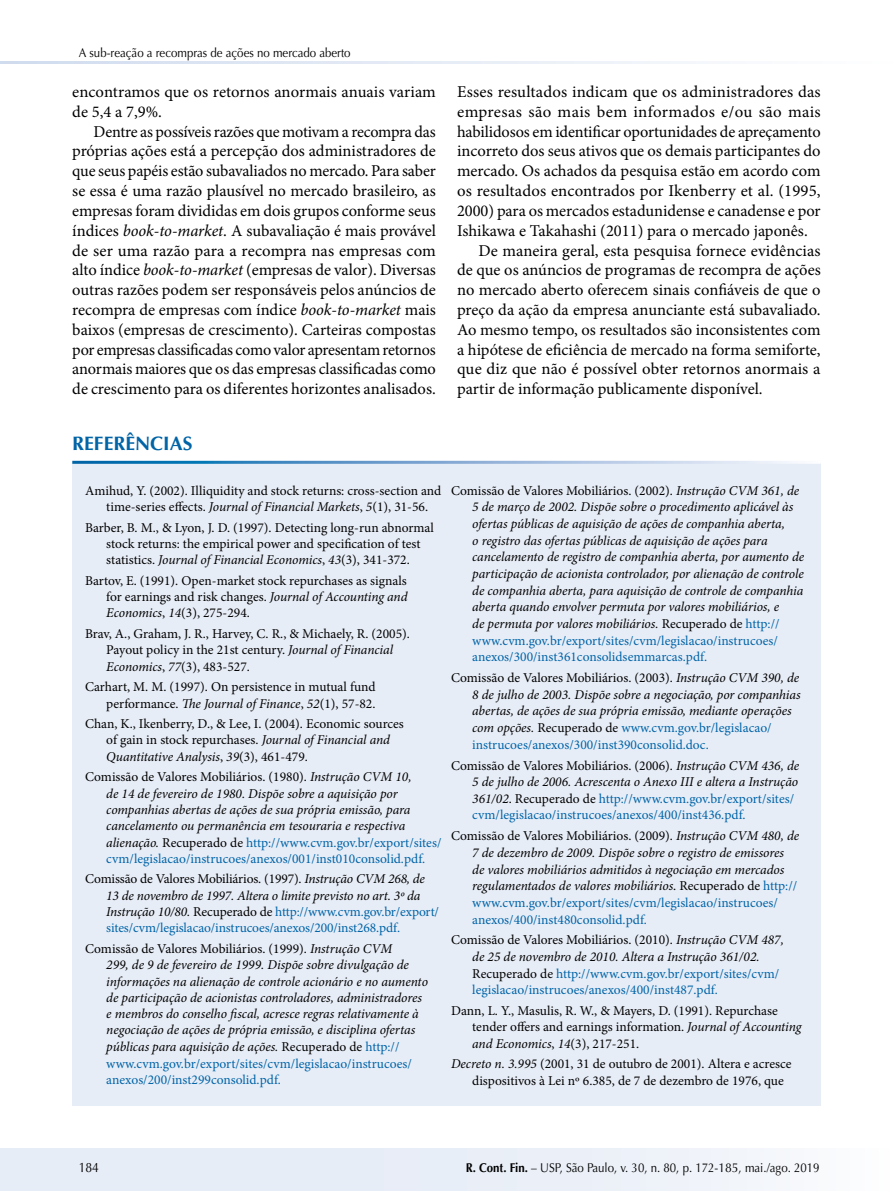
<style>
.page{position:relative;width:893px;height:1191px;background:#fff}
.page>*{position:absolute;margin:0;border:0;box-sizing:border-box;transform-origin:0 0}
.t1{font:700 19.5px "Optima LT Std";color:#0064a7}
.t2{font:16.5px/19.8px "Minion Pro";color:#000}
.t3{font:16.5px "Minion Pro";letter-spacing:.025em;color:#000}
.t4{font:italic 13.5px/16.6px "Minion Pro";letter-spacing:-.005em;color:#000}
.t5{font:13.5px/16.4px "Minion Pro";color:#000}
.t6{font:13.5px/16.6px "Minion Pro";color:#0064a7}
.t7{font:13.5px "Optima LT Std";color:#000;scale:.9 1}
.t8{font:12.75px "Optima LT Std";color:#000;scale:.9 1}
.s1{font-style:italic}
.s2{font-style:normal}
.s3{font-style:normal;color:#0064a7}
.s4{color:#000}
.s5{font-style:italic;color:#000}
.s6{font-weight:700}
.s7{font-style:inherit}
</style>
<div class="page">
<div style="left:0;top:1148px;width:893px;height:43px;background:#e7edf7"></div>
<hr style="left:0;top:61px;width:893px;height:3px;background:#cfdbee">
<div style="left:72px;top:463px;width:749px;height:643px;background:#e7edf7"></div>
<hr style="left:72px;top:461px;width:749px;height:3px;background:#fff">
<p class="t8" style="left:79px;top:45px;width:304px">A sub-reação a recompras de ações no mercado aberto</p>
<p class="t2" style="left:72px;top:82px;width:365px">encontramos que os retornos anormais anuais variam de 5,4 a 7,9%.</p>
<p class="t2" style="left:72px;top:122px;width:365px;text-align:justify;text-indent:21px">Dentre as possíveis razões que motivam a recompra das próprias ações está a percepção dos administradores de que seus papéis estão subavaliados no mercado. Para saber se essa é uma razão plausível no mercado brasileiro, as empresas foram divididas em dois grupos conforme seus índices <span class="s1">book-to-market</span>. A subavaliação é mais provável de ser uma razão para a recompra nas empresas com alto índice <span class="s1">book-to-market</span> (empresas de valor). Diversas outras razões podem ser responsáveis pelos anúncios de recompra de empresas com índice <span class="s1">book-to-market</span> mais baixos (empresas de crescimento). Carteiras compostas por empresas classificadas como valor apresentam retornos anormais maiores que os das empresas classificadas como de crescimento para os diferentes horizontes analisados.</p>
<p class="t2" style="left:457px;top:82px;width:365px">Esses resultados indicam que os administradores das</p>
<p class="t3" style="left:457px;top:101px;width:365px">empresas são mais bem informados e/ou são mais</p>
<p class="t2" style="left:457px;top:122px;width:365px">habilidosos em identificar oportunidades de apreçamento</p>
<p class="t2" style="left:457px;top:141px;width:365px">incorreto dos seus ativos que os demais participantes do</p>
<p class="t2" style="left:457px;top:161px;width:365px">mercado. Os achados da pesquisa estão em acordo com</p>
<p class="t2" style="left:457px;top:181px;width:365px">os resultados encontrados por Ikenberry et al. (1995,</p>
<p class="t2" style="left:457px;top:201px;width:365px">2000) para os mercados estadunidense e canadense e por</p>
<p class="t2" style="left:457px;top:221px;width:352px">Ishikawa e Takahashi (2011) para o mercado japonês.</p>
<p class="t2" style="left:478px;top:240px;width:344px">De maneira geral, esta pesquisa fornece evidências</p>
<p class="t2" style="left:457px;top:260px;width:365px">de que os anúncios de programas de recompra de ações</p>
<p class="t2" style="left:457px;top:280px;width:365px">no mercado aberto oferecem sinais confiáveis de que o</p>
<p class="t2" style="left:457px;top:300px;width:365px">preço da ação da empresa anunciante está subavaliado.</p>
<p class="t2" style="left:457px;top:320px;width:365px">Ao mesmo tempo, os resultados são inconsistentes com</p>
<p class="t2" style="left:457px;top:339px;width:365px">a hipótese de eficiência de mercado na forma semiforte,</p>
<p class="t2" style="left:457px;top:359px;width:365px">que diz que não é possível obter retornos anormais a</p>
<p class="t2" style="left:457px;top:379px;width:307px">partir de informação publicamente disponível.</p>
<h1 class="t1" style="left:72px;top:432px;width:122px">REFERÊNCIAS</h1>
<p class="t5" style="left:85px;top:482px;width:358px;text-align:center">Amihud, Y. (2002). Illiquidity and stock returns: cross-section and time-series effects. <span class="s1">Journal of Financial Markets</span>, <span class="s1">5</span>(1), 31-56.</p>
<p class="t5" style="left:85px;top:519px;width:350px;text-align:center">Barber, B. M., &amp; Lyon, J. D. (1997). Detecting long-run abnormal stock returns: the empirical power and specification of test statistics. <span class="s1">Journal of Financial Economics</span>, <span class="s1">43</span>(3), 341-372.</p>
<p class="t5" style="left:106px;top:572px;width:303px;text-align:justify;text-indent:-21px">Bartov, E. (1991). Open-market stock repurchases as signals for earnings and risk changes. <span class="s1">Journal of Accounting and Economics</span>, <span class="s1">14</span>(3), 275-294.</p>
<p class="t5" style="left:106px;top:625px;width:305px;text-indent:-21px">Brav, A., Graham, J. R., Harvey, C. R., &amp; Michaely, R. (2005).<br>Payout policy in the 21st century. <span class="s1">Journal of Financial<br>Economics</span>, <span class="s1">77</span>(3), 483-527.</p>
<p class="t5" style="left:85px;top:679px;width:292px;text-align:right">Carhart, M. M. (1997). On persistence in mutual fund performance. <span class="s1">The Journal of Finance</span>, <span class="s1">52</span>(1), 57-82.</p>
<p class="t5" style="left:106px;top:715px;width:299px;text-indent:-21px">Chan, K., Ikenberry, D., &amp; Lee, I. (2004). Economic sources of gain in stock repurchases. <span class="s1">Journal of Financial and<br>Quantitative Analysis</span>, <span class="s1">39</span>(3), 461-479.</p>
<p class="t4" style="left:106px;top:768px;width:337px;text-indent:-21px"><span class="s2">Comissão de Valores Mobiliários. (1980).</span> Instrução CVM 10,<br>de 14 de fevereiro de 1980. Dispõe sobre a aquisição por companhias abertas de ações de sua própria emissão, para cancelamento ou permanência em tesouraria e respectiva alienação. <span class="s2">Recuperado de</span> <span class="s3">http://www.cvm.gov.br/export/sites/ cvm/legislacao/instrucoes/anexos/001/inst010consolid.pdf.</span></p>
<p class="t6" style="left:106px;top:871px;width:334px;text-indent:-21px"><span class="s4">Comissão de Valores Mobiliários. (1997).</span> <span class="s5">Instrução CVM 268, de 13 de novembro de 1997. Altera o limite previsto no art. 3º da Instrução 10/80.</span> <span class="s4">Recuperado de</span> http://www.cvm.gov.br/export/ sites/cvm/legislacao/instrucoes/anexos/200/inst268.pdf.</p>
<p class="t4" style="left:106px;top:940px;width:323px;text-indent:-21px"><span class="s2">Comissão de Valores Mobiliários. (1999).</span> Instrução CVM<br>299, de 9 de fevereiro de 1999. Dispõe sobre divulgação de informações na alienação de controle acionário e no aumento de participação de acionistas controladores, administradores e membros do conselho fiscal, acresce regras relativamente à negociação de ações de própria emissão, e disciplina ofertas públicas para aquisição de ações. <span class="s2">Recuperado de</span> <span class="s3">http:// www.cvm.gov.br/export/sites/cvm/legislacao/instrucoes/ anexos/200/inst299consolid.pdf.</span></p>
<p class="t4" style="left:472px;top:482px;width:333px;text-indent:-21px"><span class="s2">Comissão de Valores Mobiliários. (2002).</span> Instrução CVM 361, de 5 de março de 2002. Dispõe sobre o procedimento aplicável às ofertas públicas de aquisição de ações de companhia aberta,<br>o registro das ofertas públicas de aquisição de ações para cancelamento de registro de companhia aberta, por aumento de participação de acionista controlador, por alienação de controle de companhia aberta, para aquisição de controle de companhia aberta quando envolver permuta por valores mobiliários, e<br>de permuta por valores mobiliários. <span class="s2">Recuperado de</span> <span class="s3">http:// www.cvm.gov.br/export/sites/cvm/legislacao/instrucoes/ anexos/300/inst361consolidsemmarcas.pdf.</span></p>
<p class="t4" style="left:472px;top:669px;width:330px;text-indent:-21px"><span class="s2">Comissão de Valores Mobiliários. (2003).</span> Instrução CVM 390, de 8 de julho de 2003. Dispõe sobre a negociação, por companhias abertas, de ações de sua própria emissão, mediante operações com opções. <span class="s2">Recuperado de</span> <span class="s3">www.cvm.gov.br/legislacao/ instrucoes/anexos/300/inst390consolid.doc.</span></p>
<p class="t6" style="left:472px;top:757px;width:328px;text-indent:-21px"><span class="s4">Comissão de Valores Mobiliários. (2006).</span> <span class="s5">Instrução CVM 436, de 5 de julho de 2006. Acrescenta o Anexo III e altera a Instrução 361/02</span><span class="s4">. Recuperado de</span> http://www.cvm.gov.br/export/sites/ cvm/legislacao/instrucoes/anexos/400/inst436.pdf.</p>
<p class="t4" style="left:472px;top:827px;width:328px;text-indent:-21px"><span class="s2">Comissão de Valores Mobiliários. (2009).</span> Instrução CVM 480, de 7 de dezembro de 2009. Dispõe sobre o registro de emissores de valores mobiliários admitidos à negociação em mercados regulamentados de valores mobiliários<span class="s2">. Recuperado de</span> <span class="s3">http:// www.cvm.gov.br/export/sites/cvm/legislacao/instrucoes/ anexos/400/inst480consolid.pdf.</span></p>
<p class="t6" style="left:472px;top:932px;width:313px;text-indent:-21px"><span class="s4">Comissão de Valores Mobiliários. (2010).</span> <span class="s5">Instrução CVM 487, de 25 de novembro de 2010. Altera a Instrução 361/02.<br></span><span class="s4">Recuperado de</span> http://www.cvm.gov.br/export/sites/cvm/ legislacao/instrucoes/anexos/400/inst487.pdf.</p>
<p class="t5" style="left:472px;top:1002px;width:331px;text-indent:-21px">Dann, L. Y., Masulis, R. W., &amp; Mayers, D. (1991). Repurchase tender offers and earnings information. <span class="s1">Journal of Accounting and Economics</span>, <span class="s1">14</span>(3), 217-251.</p>
<p class="t5" style="left:472px;top:1055px;width:321px;text-indent:-21px"><span class="s1">Decreto n. 3.995</span> (2001, 31 de outubro de 2001). Altera e acresce dispositivos à Lei nº 6.385, de 7 de dezembro de 1976, que</p>
<p class="t7" style="left:79px;top:1160px;width:24px">184</p>
<p class="t8" style="left:466px;top:1160px;width:395px"><span class="s6">R. Cont. Fin.</span> – USP, São Paulo, v. 30, n. 80, p. 172-<span class="s7">185</span>, mai./ago. 2019</p>
</div>
